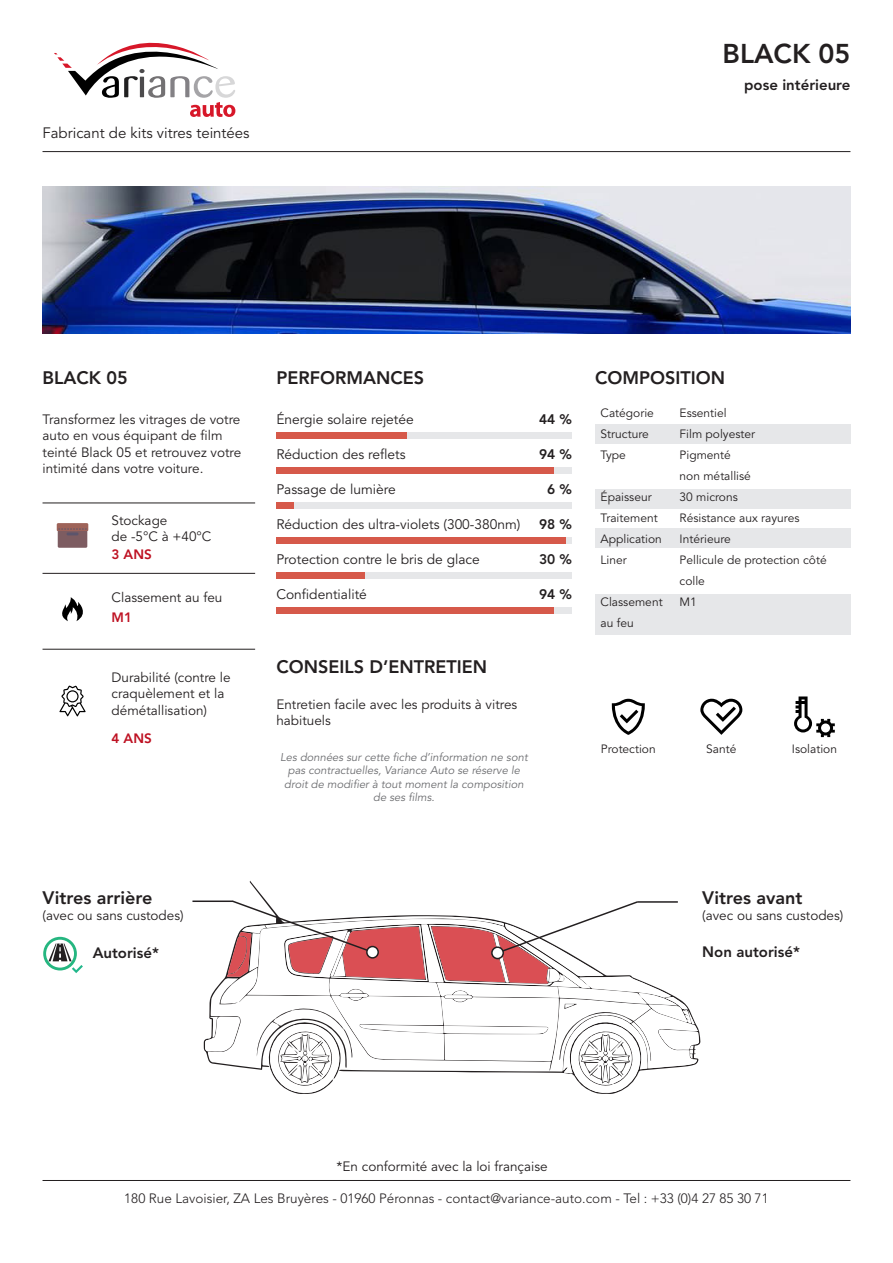
<style>
.page{position:relative;width:893px;height:1263px;background:#fff}
.page>*{position:absolute;margin:0;border:0;box-sizing:border-box;transform-origin:0 0}
.t1{font:800 27px "Avenir LT Std";color:#231f20}
.t2{font:800 18px "Avenir LT Std";color:#231f20}
.t3{font:800 15px "Avenir LT Std";color:#231f20}
.t4{font:15px "Avenir LT Std";color:#231f20}
.t5{font:13.8px "Avenir LT Std";color:#231f20}
.t6{font:800 13.8px "Avenir LT Std";color:#231f20}
.t7{font:13.5px/16.2px "Avenir LT Std";color:#231f20}
.t8{font:300 13.5px "Avenir LT Std";color:#231f20}
.t9{font:800 13.5px "Avenir LT Std";color:#be1122}
.t10{font:12px/21px "Avenir LT Std";color:#231f20}
.t11{font:italic 11.25px/13.5px "Avenir LT Std";color:#6c6d70;text-align:center}
</style>
<div class="page">
<hr style="left:43px;top:1180px;width:807px;height:1px;background:#231f20">
<svg style="left:54px;top:42px;width:181px;height:75px"></svg>
<hr style="left:43px;top:151px;width:807px;height:1px;background:#231f20">
<img style="left:43px;top:186px;width:807px;height:148px">
<div style="left:276px;top:432px;width:296px;height:6px;background:#e6e7e9"></div>
<div style="left:276px;top:467px;width:296px;height:6px;background:#e6e7e9"></div>
<div style="left:276px;top:502px;width:296px;height:6px;background:#e6e7e9"></div>
<div style="left:276px;top:537px;width:296px;height:6px;background:#e6e7e9"></div>
<div style="left:276px;top:572px;width:296px;height:6px;background:#e6e7e9"></div>
<div style="left:276px;top:607px;width:296px;height:6px;background:#e6e7e9"></div>
<div style="left:276px;top:432px;width:130px;height:6px;background:#d6594a"></div>
<div style="left:276px;top:467px;width:278px;height:6px;background:#d6594a"></div>
<div style="left:276px;top:502px;width:18px;height:6px;background:#d6594a"></div>
<div style="left:276px;top:537px;width:290px;height:6px;background:#d6594a"></div>
<div style="left:276px;top:572px;width:89px;height:6px;background:#d6594a"></div>
<div style="left:276px;top:607px;width:278px;height:6px;background:#d6594a"></div>
<div style="left:595px;top:424px;width:255px;height:20px;background:#e6e7e9"></div>
<div style="left:595px;top:528px;width:255px;height:20px;background:#e6e7e9"></div>
<div style="left:595px;top:489px;width:255px;height:20px;background:#e6e7e9"></div>
<div style="left:595px;top:594px;width:255px;height:40px;background:#e6e7e9"></div>
<div style="left:43px;top:937px;width:34px;height:33px;border:3px solid #25b680;border-radius:50%"></div>
<svg style="left:48px;top:943px;width:35px;height:30px"></svg>
<svg style="left:612px;top:699px;width:33px;height:36px"></svg>
<svg style="left:700px;top:699px;width:42px;height:36px"></svg>
<svg style="left:794px;top:696px;width:41px;height:41px"></svg>
<hr style="left:43px;top:503px;width:212px;height:1px;background:#231f20">
<hr style="left:43px;top:573px;width:212px;height:1px;background:#231f20">
<hr style="left:43px;top:649px;width:212px;height:1px;background:#231f20">
<div style="left:57px;top:523px;width:31px;height:8px;background:#9e6359"></div>
<svg style="left:58px;top:528px;width:29px;height:20px"></svg>
<svg style="left:59px;top:685px;width:27px;height:31px"></svg>
<svg style="left:62px;top:597px;width:21px;height:24px"></svg>
<hr style="left:192px;top:900px;width:41px;height:2px;background:#231f20">
<svg style="left:205px;top:899px;width:494px;height:195px"></svg>
<div style="left:492px;top:947px;width:11px;height:11px;background:#fff;border-radius:50%"></div>
<div style="left:491px;top:946px;width:13px;height:13px;border:2px solid #231f20;border-radius:50%"></div>
<p class="t4" style="left:43px;top:124px;width:209px">Fabricant de kits vitres teintées</p>
<p class="t1" style="left:722px;top:38px;width:129px">BLACK 05</p>
<p class="t3" style="left:744px;top:76px;width:108px">pose intérieure</p>
<p class="t2" style="left:43px;top:367px;width:87px">BLACK 05</p>
<p class="t2" style="left:276px;top:367px;width:149px">PERFORMANCES</p>
<p class="t2" style="left:595px;top:367px;width:131px">COMPOSITION</p>
<p class="t7" style="left:43px;top:412px;width:200px">Transformez les vitrages de votre auto en vous équipant de film teinté Black 05 et retrouvez votre intimité dans votre voiture.</p>
<p class="t5" style="left:276px;top:412px;width:139px">Énergie solaire rejetée</p>
<p class="t5" style="left:276px;top:447px;width:131px">Réduction des reflets</p>
<p class="t5" style="left:276px;top:482px;width:121px">Passage de lumière</p>
<p class="t5" style="left:276px;top:517px;width:246px">Réduction des ultra-violets (300-380nm)</p>
<p class="t5" style="left:276px;top:552px;width:205px">Protection contre le bris de glace</p>
<p class="t5" style="left:276px;top:587px;width:92px">Confidentialité</p>
<p class="t7" style="left:112px;top:512px;width:57px">Stockage</p>
<p class="t7" style="left:112px;top:529px;width:101px">de -5°C à +40°C</p>
<p class="t9" style="left:112px;top:546px;width:42px">3 ANS</p>
<p class="t7" style="left:112px;top:590px;width:112px">Classement au feu</p>
<p class="t9" style="left:112px;top:609px;width:22px">M1</p>
<p class="t6" style="left:539px;top:411px;width:34px">44 %</p>
<p class="t6" style="left:539px;top:446px;width:34px">94 %</p>
<p class="t6" style="left:547px;top:481px;width:26px">6 %</p>
<p class="t6" style="left:539px;top:516px;width:34px">98 %</p>
<p class="t6" style="left:539px;top:551px;width:34px">30 %</p>
<p class="t6" style="left:539px;top:586px;width:34px">94 %</p>
<p class="t7" style="left:112px;top:670px;width:120px">Durabilité (contre le craquèlement et la démétallisation)</p>
<p class="t9" style="left:112px;top:730px;width:42px">4 ANS</p>
<p class="t2" style="left:276px;top:656px;width:212px">CONSEILS D’ENTRETIEN</p>
<p class="t7" style="left:276px;top:697px;width:242px">Entretien facile avec les produits à vitres habituels</p>
<p class="t11" style="left:280px;top:750px;width:249px">Les données sur cette fiche d’information ne sont pas contractuelles, Variance Auto se réserve le droit de modifier à tout moment la composition de ses films.</p>
<p class="t10" style="left:601px;top:403px;width:55px">Catégorie</p>
<p class="t10" style="left:601px;top:424px;width:50px">Structure</p>
<p class="t10" style="left:601px;top:445px;width:27px">Type</p>
<p class="t10" style="left:601px;top:487px;width:53px">Épaisseur</p>
<p class="t10" style="left:601px;top:508px;width:59px">Traitement</p>
<p class="t10" style="left:601px;top:529px;width:63px">Application</p>
<p class="t10" style="left:601px;top:550px;width:28px">Liner</p>
<p class="t10" style="left:601px;top:592px;width:64px">Classement au feu</p>
<p class="t10" style="left:680px;top:403px;width:49px">Essentiel</p>
<p class="t10" style="left:680px;top:424px;width:77px">Film polyester</p>
<p class="t10" style="left:680px;top:445px;width:53px">Pigmenté</p>
<p class="t10" style="left:680px;top:466px;width:73px">non métallisé</p>
<p class="t10" style="left:680px;top:487px;width:60px">30 microns</p>
<p class="t10" style="left:680px;top:508px;width:121px">Résistance aux rayures</p>
<p class="t10" style="left:680px;top:529px;width:53px">Intérieure</p>
<p class="t10" style="left:680px;top:550px;width:149px">Pellicule de protection côté colle</p>
<p class="t10" style="left:680px;top:592px;width:19px">M1</p>
<p class="t10" style="left:601px;top:739px;width:56px">Protection</p>
<p class="t10" style="left:706px;top:739px;width:32px">Santé</p>
<p class="t10" style="left:792px;top:739px;width:47px">Isolation</p>
<p class="t2" style="left:43px;top:887px;width:111px">Vitres arrière</p>
<p class="t7" style="left:43px;top:908px;width:143px">(avec ou sans custodes)</p>
<p class="t2" style="left:702px;top:887px;width:102px">Vitres avant</p>
<p class="t7" style="left:702px;top:908px;width:143px">(avec ou sans custodes)</p>
<p class="t3" style="left:93px;top:944px;width:68px">Autorisé*</p>
<p class="t3" style="left:702px;top:943px;width:99px">Non autorisé*</p>
<p class="t7" style="left:337px;top:1158px;width:213px">*En conformité avec la loi française</p>
<p class="t8" style="left:124px;top:1190px;width:646px">180 Rue Lavoisier, ZA Les Bruyères - 01960 Péronnas - contact@variance-auto.com - Tel : +33 (0)4 27 85 30 71</p>
</div>
